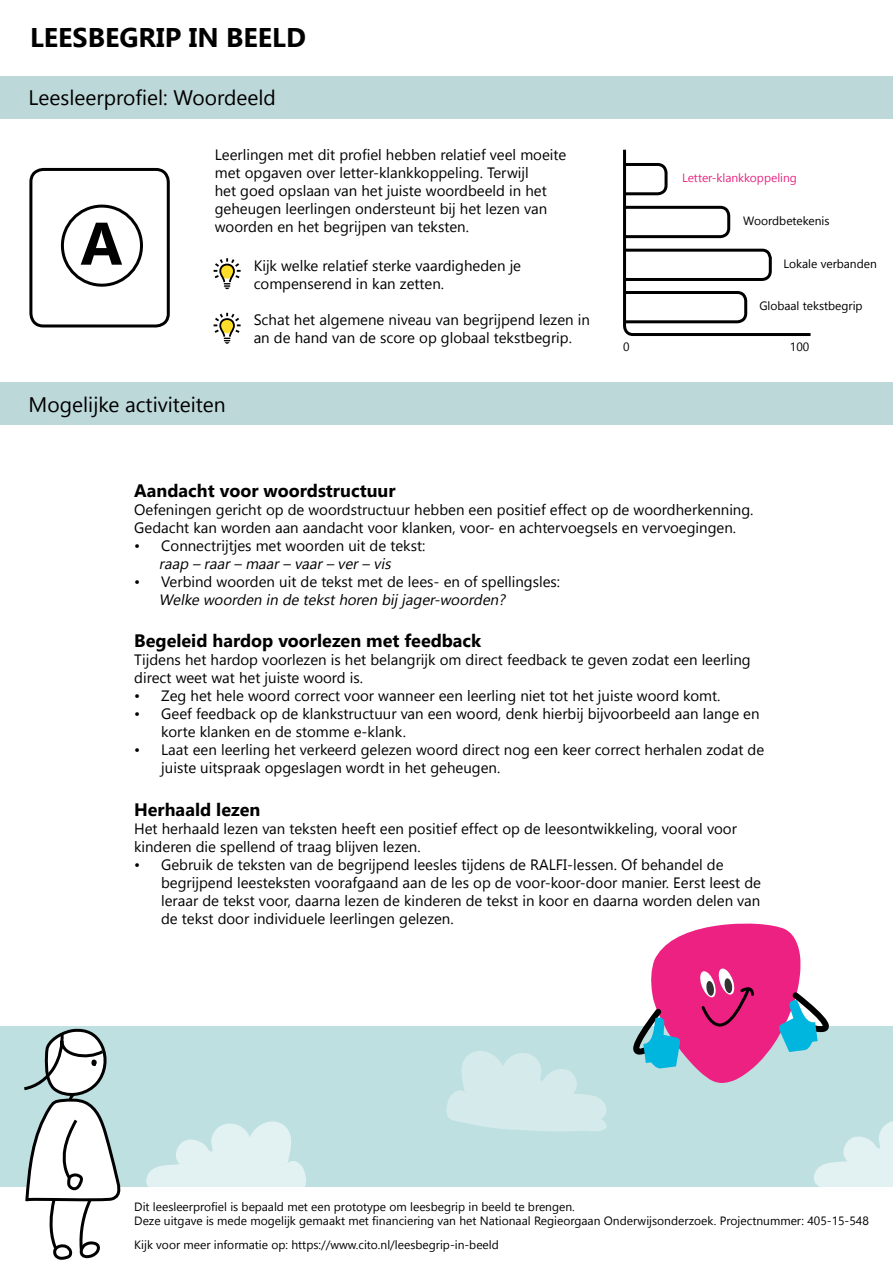
<style>
.page{position:relative;width:893px;height:1263px;background:#fff}
.page>*{position:absolute;margin:0;border:0;box-sizing:border-box;transform-origin:0 0}
.t1{font:700 60px "Gadugi";color:#000}
.t2{font:700 27px "Gadugi";color:#000}
.t3{font:21px "Gadugi";color:#000}
.t4{font:700 18px "Gadugi";color:#000}
.t5{font:15px/18px "Gadugi";color:#000}
.t6{font:italic 15px "Gadugi";color:#000}
.t7{font:12px/14.4px "Gadugi";color:#000}
.t8{font:12px "Gadugi";color:#e72882}
</style>
<div class="page">
<div style="left:0;top:383px;width:893px;height:42px;background:#bdd8d9"></div>
<div style="left:0;top:1026px;width:893px;height:160px;background:#bfe0e1"></div>
<svg style="left:811px;top:1121px;width:82px;height:66px"></svg>
<svg style="left:446px;top:1051px;width:161px;height:81px"></svg>
<svg style="left:144px;top:1121px;width:165px;height:66px"></svg>
<svg style="left:633px;top:923px;width:196px;height:160px"></svg>
<svg style="left:21px;top:1028px;width:105px;height:232px"></svg>
<div style="left:0;top:77px;width:893px;height:42px;background:#bdd8d9"></div>
<svg style="left:214px;top:258px;width:27px;height:31px"></svg>
<svg style="left:214px;top:313px;width:27px;height:31px"></svg>
<svg style="left:623px;top:149px;width:188px;height:187px"></svg>
<div style="left:29px;top:168px;width:141px;height:159px;border:3px solid #000;border-radius:12px"></div>
<svg style="left:60px;top:204px;width:83px;height:83px"></svg>
<h2 class="t2" style="left:30px;top:21px;width:277px">LEESBEGRIP IN BEELD</h2>
<h3 class="t3" style="left:29px;top:85px;width:249px">Leesleerprofiel: Woordeeld</h3>
<h1 class="t1" style="left:80px;top:207px;width:44px">A</h1>
<p class="t5" style="left:215px;top:145px;width:353px">Leerlingen met dit profiel hebben relatief veel moeite met opgaven over letter-klankkoppeling. Terwijl<br>het goed opslaan van het juiste woordbeeld in het geheugen leerlingen ondersteunt bij het lezen van woorden en het begrijpen van teksten.</p>
<p class="t5" style="left:254px;top:256px;width:269px">Kijk welke relatief sterke vaardigheden je compenserend in kan zetten.</p>
<p class="t5" style="left:254px;top:310px;width:338px">Schat het algemene niveau van begrijpend lezen in an de hand van de score op globaal tekstbegrip.</p>
<h3 class="t3" style="left:29px;top:392px;width:199px">Mogelijke activiteiten</h3>
<p class="t8" style="left:682px;top:171px;width:116px">Letter-klankkoppeling</p>
<p class="t7" style="left:743px;top:213px;width:88px">Woordbetekenis</p>
<p class="t7" style="left:783px;top:256px;width:95px">Lokale verbanden</p>
<p class="t7" style="left:759px;top:299px;width:105px">Globaal tekstbegrip</p>
<p class="t7" style="left:623px;top:339px;width:8px">0</p>
<p class="t7" style="left:790px;top:339px;width:21px">100</p>
<p class="t4" style="left:134px;top:480px;width:263px">Aandacht voor woordstructuur</p>
<p class="t5" style="left:134px;top:501px;width:621px">Oefeningen gericht op de woordstructuur hebben een positief effect op de woordherkenning.<br>Gedacht kan worden aan aandacht voor klanken, voor- en achtervoegsels en vervoegingen.</p>
<p class="t5" style="left:134px;top:537px;width:293px">• Connectrijtjes met woorden uit de tekst:</p>
<p class="t6" style="left:159px;top:555px;width:236px">raap – raar – maar – vaar – ver – vis</p>
<p class="t5" style="left:134px;top:573px;width:427px">• Verbind woorden uit de tekst met de lees- en of spellingsles:</p>
<p class="t6" style="left:159px;top:591px;width:351px">Welke woorden in de tekst horen bij jager-woorden?</p>
<p class="t4" style="left:134px;top:630px;width:349px">Begeleid hardop voorlezen met feedback</p>
<p class="t5" style="left:134px;top:650px;width:618px">Tijdens het hardop voorlezen is het belangrijk om direct feedback te geven zodat een leerling direct weet wat het juiste woord is.</p>
<p class="t5" style="left:134px;top:686px;width:588px">• Zeg het hele woord correct voor wanneer een leerling niet tot het juiste woord komt.</p>
<p class="t5" style="left:161px;top:704px;width:600px;text-indent:-27px">• Geef feedback op de klankstructuur van een woord, denk hierbij bijvoorbeeld aan lange en korte klanken en de stomme e-klank.</p>
<p class="t5" style="left:161px;top:740px;width:604px;text-indent:-27px">• Laat een leerling het verkeerd gelezen woord direct nog een keer correct herhalen zodat de juiste uitspraak opgeslagen wordt in het geheugen.</p>
<p class="t4" style="left:134px;top:799px;width:128px">Herhaald lezen</p>
<p class="t5" style="left:134px;top:820px;width:604px">Het herhaald lezen van teksten heeft een positief effect op de leesontwikkeling, vooral voor kinderen die spellend of traag blijven lezen.</p>
<p class="t5" style="left:161px;top:856px;width:602px;text-indent:-27px">• Gebruik de teksten van de begrijpend leesles tijdens de RALFI-lessen. Of behandel de begrijpend leesteksten voorafgaand aan de les op de voor-koor-door manier. Eerst leest de leraar de tekst voor, daarna lezen de kinderen de tekst in koor en daarna worden delen van de tekst door individuele leerlingen gelezen.</p>
<p class="t7" style="left:134px;top:1199px;width:736px">Dit leesleerprofiel is bepaald met een prototype om leesbegrip in beeld te brengen.<br>Deze uitgave is mede mogelijk gemaakt met financiering van het Nationaal Regieorgaan Onderwijsonderzoek. Projectnummer: 405-15-548</p>
<p class="t7" style="left:134px;top:1237px;width:366px">Kijk voor meer informatie op: https://www.cito.nl/leesbegrip-in-beeld</p>
</div>
